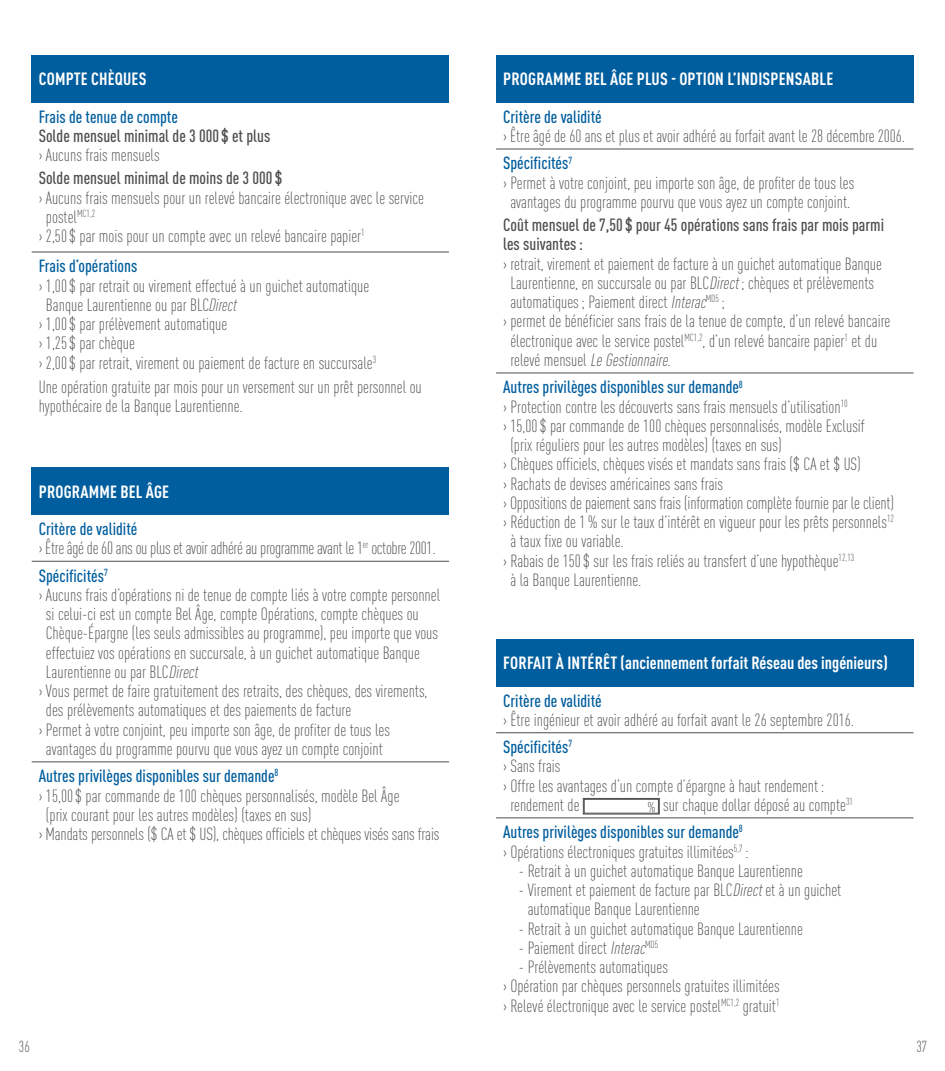
<style>
.page{position:relative;width:945px;height:1071px;background:#fff}
.page>*{position:absolute;margin:0;border:0;box-sizing:border-box;transform-origin:0 0}
.t1{font:300 condensed 17.5px/19.2px "DINOT";color:#4d4d4f}
.t2{font:500 condensed 17.5px/27.3px "DINOT";color:#005e9e}
.t3{font:500 condensed 17.5px/19.2px "DINOT";color:#4d4d4f}
.t4{font:700 condensed 17.5px "DINOT";letter-spacing:.01em;color:#fff}
.t5{font:300 condensed 17.5px/19.2px "DINOT";letter-spacing:-.02em;color:#4d4d4f}
.t6{font:italic 300 condensed 17.5px "DINOT";color:#4d4d4f}
.t7{font:300 condensed 15.75px "DINOT";color:#4d4d4f}
.s1{font-style:italic}
.s2{font-weight:500;color:#005e9e}
.s3{font-style:normal}
.s4{font-weight:300;font-size:14px;color:#4d4d4f}
.s5{font-weight:300;color:#4d4d4f}
</style>
<div class="page">
<div style="left:32px;top:467px;width:417px;height:48px;background:#005e9e"></div>
<hr style="left:32px;top:561px;width:417px;height:1px;background:#4d4d4f">
<hr style="left:32px;top:762px;width:417px;height:1px;background:#4d4d4f">
<div style="left:496px;top:55px;width:418px;height:47px;background:#005e9e"></div>
<hr style="left:496px;top:149px;width:418px;height:1px;background:#4d4d4f">
<hr style="left:496px;top:373px;width:418px;height:1px;background:#4d4d4f">
<div style="left:32px;top:55px;width:417px;height:47px;background:#005e9e"></div>
<hr style="left:32px;top:252px;width:417px;height:1px;background:#4d4d4f">
<div style="left:496px;top:639px;width:418px;height:47px;background:#005e9e"></div>
<hr style="left:496px;top:732px;width:418px;height:1px;background:#4d4d4f">
<hr style="left:496px;top:818px;width:418px;height:1px;background:#4d4d4f">
<svg style="left:583px;top:798px;width:77px;height:17px"></svg>
<div style="left:584px;top:799px;width:75px;height:14px;border:1px solid #4d4d4f"></div>
<p class="t4" style="left:39px;top:69px;width:109px">COMPTE CHÈQUES</p>
<p class="t2" style="left:39px;top:103px;width:141px">Frais de tenue de compte</p>
<p class="t3" style="left:39px;top:126px;width:233px">Solde mensuel minimal de 3 000 $ et plus</p>
<p class="t1" style="left:39px;top:146px;width:123px">› Aucuns frais mensuels</p>
<p class="t3" style="left:39px;top:168px;width:245px">Solde mensuel minimal de moins de 3 000 $</p>
<p class="t1" style="left:39px;top:188px;width:387px">› Aucuns frais mensuels pour un relevé bancaire électronique avec le service</p>
<p class="t1" style="left:46px;top:207px;width:51px">postel<sup>MC1,2</sup></p>
<p class="t1" style="left:39px;top:226px;width:327px">› 2,50$ par mois pour un compte avec un relevé bancaire papier<sup>1</sup></p>
<p class="t2" style="left:39px;top:252px;width:100px">Frais d’opérations</p>
<p class="t1" style="left:39px;top:276px;width:332px">› 1,00$ par retrait ou virement effectué à un guichet automatique</p>
<p class="t1" style="left:46px;top:295px;width:192px">Banque Laurentienne ou par BLC<span class="s1">Direct</span></p>
<p class="t1" style="left:39px;top:314px;width:190px">› 1,00$ par prélèvement automatique</p>
<p class="t1" style="left:39px;top:334px;width:98px">› 1,25$ par chèque</p>
<p class="t1" style="left:39px;top:353px;width:339px">› 2,00$ par retrait, virement ou paiement de facture en succursale<sup>3</sup></p>
<p class="t1" style="left:39px;top:378px;width:385px">Une opération gratuite par mois pour un versement sur un prêt personnel ou hypothécaire de la Banque Laurentienne.</p>
<p class="t4" style="left:39px;top:481px;width:132px">PROGRAMME BEL ÂGE</p>
<p class="t5" style="left:39px;top:519px;width:398px"><span class="s2">Critère de validité<br></span>› Être âgé de 60 ans ou plus et avoir adhéré au programme avant le 1<sup>er</sup> octobre 2001.</p>
<p class="t2" style="left:39px;top:562px;width:71px">Spécificités<sup>7</sup></p>
<p class="t1" style="left:39px;top:585px;width:403px">› Aucuns frais d’opérations ni de tenue de compte liés à votre compte personnel</p>
<p class="t1" style="left:46px;top:604px;width:374px">si celui-ci est un compte Bel Âge, compte Opérations, compte chèques ou</p>
<p class="t1" style="left:46px;top:624px;width:394px">Chèque-Épargne (les seuls admissibles au programme), peu importe que vous</p>
<p class="t1" style="left:46px;top:643px;width:375px">effectuiez vos opérations en succursale, à un guichet automatique Banque</p>
<p class="t1" style="left:46px;top:662px;width:157px">Laurentienne ou par BLC<span class="s1">Direct</span></p>
<p class="t1" style="left:39px;top:681px;width:390px">› Vous permet de faire gratuitement des retraits, des chèques, des virements,</p>
<p class="t1" style="left:46px;top:701px;width:307px">des prélèvements automatiques et des paiements de facture</p>
<p class="t1" style="left:39px;top:720px;width:353px">› Permet à votre conjoint, peu importe son âge, de profiter de tous les</p>
<p class="t1" style="left:46px;top:739px;width:338px">avantages du programme pourvu que vous ayez un compte conjoint</p>
<p class="t2" style="left:39px;top:762px;width:241px">Autres privilèges disponibles sur demande<sup>8</sup></p>
<p class="t1" style="left:39px;top:786px;width:362px">› 15,00$ par commande de 100 chèques personnalisés, modèle Bel Âge</p>
<p class="t1" style="left:46px;top:805px;width:267px">(prix courant pour les autres modèles) (taxes en sus)</p>
<p class="t1" style="left:39px;top:824px;width:402px">› Mandats personnels ($ CA et $ US), chèques officiels et chèques visés sans frais</p>
<p class="t4" style="left:503px;top:69px;width:332px">PROGRAMME BEL ÂGE PLUS - OPTION L’INDISPENSABLE</p>
<p class="t2" style="left:503px;top:103px;width:100px">Critère de validité</p>
<p class="t1" style="left:503px;top:122px;width:403px;line-height:27.3px">› Être âgé de 60 ans et plus et avoir adhéré au forfait avant le 28 décembre 2006.<br><span class="s2">Spécificités</span><sup>7</sup></p>
<p class="t1" style="left:503px;top:173px;width:353px;text-align:center">› Permet à votre conjoint, peu importe son âge, de profiter de tous les avantages du programme pourvu que vous ayez un compte conjoint.</p>
<p class="t3" style="left:503px;top:215px;width:383px">Coût mensuel de 7,50 $ pour 45 opérations sans frais par mois parmi les suivantes:</p>
<p class="t1" style="left:503px;top:254px;width:380px">› retrait, virement et paiement de facture à un guichet automatique Banque</p>
<p class="t1" style="left:510px;top:273px;width:365px">Laurentienne, en succursale ou par BLC<span class="s1">Direct</span>; chèques et prélèvements</p>
<p class="t1" style="left:510px;top:293px;width:216px">automatiques; Paiement direct <span class="s1">Interac</span><sup>MD5</sup> ;</p>
<p class="t1" style="left:503px;top:312px;width:389px">› permet de bénéficier sans frais de la tenue de compte, d’un relevé bancaire</p>
<p class="t1" style="left:510px;top:331px;width:368px">électronique avec le service postel<sup>MC1,2</sup>, d’un relevé bancaire papier<sup>1</sup> et du</p>
<p class="t6" style="left:510px;top:350px;width:166px"><span class="s3">re l evé m e n s u e l</span> LeGestionnaire.</p>
<p class="t2" style="left:503px;top:373px;width:241px">Autres privilèges disponibles sur demande<sup>8</sup></p>
<p class="t1" style="left:503px;top:397px;width:346px">› Protection contre les découverts sans frais mensuels d’utilisation<sup>10</sup></p>
<p class="t1" style="left:503px;top:416px;width:363px">› 15,00$ par commande de 100 chèques personnalisés, modèle Exclusif</p>
<p class="t1" style="left:510px;top:435px;width:273px">(prix réguliers pour les autres modèles) (taxes en sus)</p>
<p class="t1" style="left:503px;top:455px;width:359px">› Chèques officiels, chèques visés et mandats sans frais ($ CA et $ US)</p>
<p class="t1" style="left:503px;top:474px;width:221px">› Rachats de devises américaines sans frais</p>
<p class="t1" style="left:503px;top:493px;width:392px">› Oppositions de paiement sans frais (information complète fournie par le client)</p>
<p class="t1" style="left:503px;top:512px;width:392px">› Réduction de 1% sur le taux d’intérêt en vigueur pour les prêts personnels<sup>12</sup></p>
<p class="t1" style="left:510px;top:532px;width:115px">à taux fixe ou variable.</p>
<p class="t1" style="left:503px;top:551px;width:353px">› Rabais de 150$ sur les frais reliés au transfert d’une hypothèque<sup>12,13</sup></p>
<p class="t1" style="left:510px;top:570px;width:133px">à la Banque Laurentienne.</p>
<p class="t4" style="left:503px;top:652px;width:386px">FORFAIT À INTÉRÊT (anciennement forfait Réseau des ingénieurs)</p>
<p class="t2" style="left:503px;top:686px;width:100px">Critère de validité</p>
<p class="t1" style="left:503px;top:706px;width:352px;line-height:27.3px">› Être ingénieur et avoir adhéré au forfait avant le 26 septembre 2016.<br><span class="s2">Spécificités</span><sup>7</sup></p>
<p class="t1" style="left:503px;top:757px;width:59px">› Sans frais</p>
<p class="t1" style="left:503px;top:776px;width:323px">› Offre les avantages d’un compte d’épargne à haut rendement :</p>
<p class="t1" style="left:510px;top:795px;width:71px">rendement de</p>
<p class="t2" style="left:503px;top:791px;width:351px;text-indent:145px"><span class="s4">%</span> <span class="s5">sur chaque dollar déposé au compte</span><sup>31<br></sup>Autres privilèges disponibles sur demande<sup>8</sup></p>
<p class="t1" style="left:503px;top:842px;width:247px">› Opérations électroniques gratuites illimitées<sup>5,7</sup> :</p>
<p class="t1" style="left:519px;top:861px;width:286px">- Retrait à un guichet automatique Banque Laurentienne</p>
<p class="t1" style="left:528px;top:880px;width:315px;text-indent:-9px">- Virement et paiement de facture par BLC<span class="s1">Direct</span>et à un guichet automatique Banque Laurentienne</p>
<p class="t1" style="left:519px;top:919px;width:286px">- Retrait à un guichet automatique Banque Laurentienne</p>
<p class="t1" style="left:519px;top:938px;width:141px">- Paiement direct <span class="s1">Interac</span><sup>MD5</sup></p>
<p class="t1" style="left:503px;top:957px;width:278px;text-indent:16px">- Prélèvements automatiques<br>› Opération par chèques personnels gratuites illimitées › Relevé électronique avec le service postel<sup>MC1,2</sup> gratuit<sup>1</sup></p>
<p class="t7" style="left:19px;top:1037px;width:12px">36</p>
<p class="t7" style="left:916px;top:1037px;width:12px">37</p>
</div>
